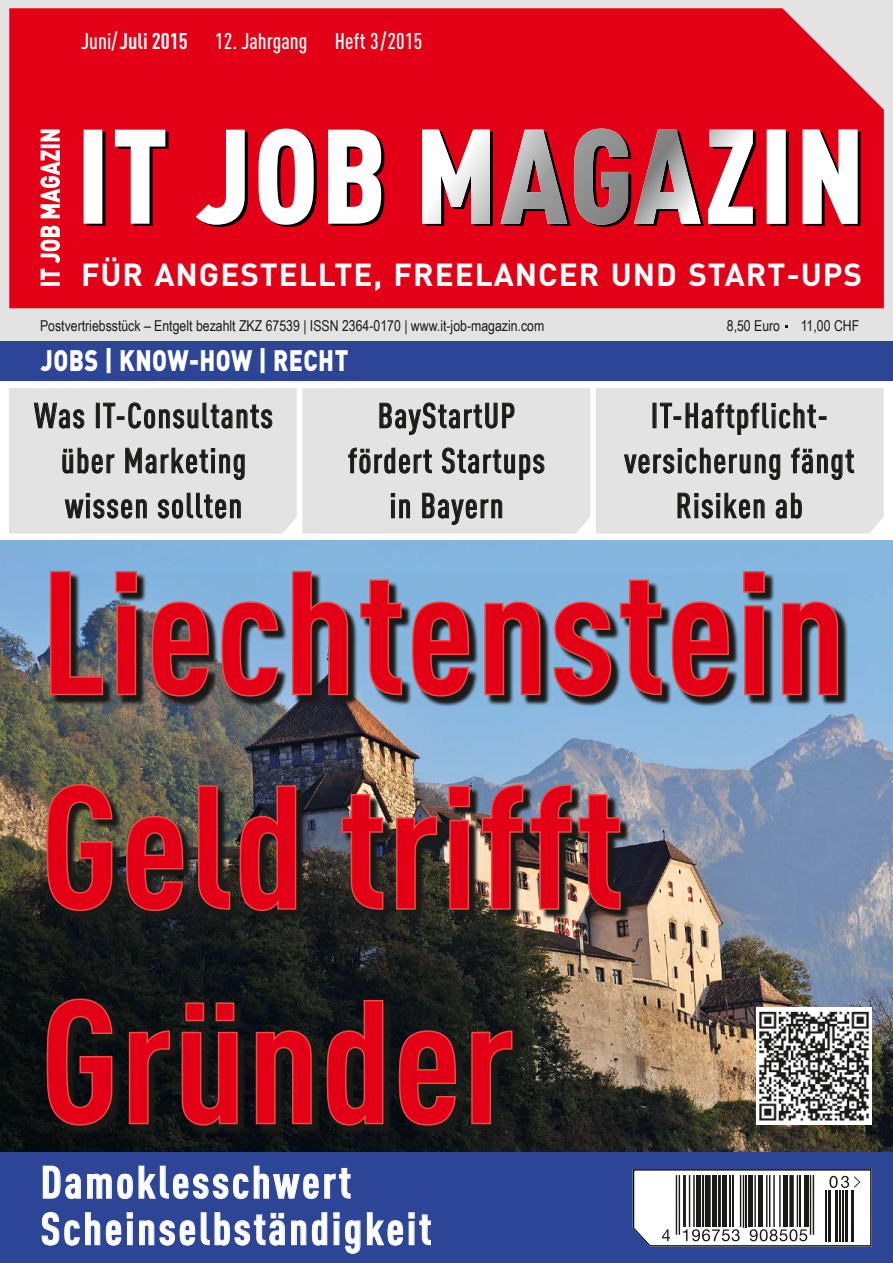
<style>
.page{position:relative;width:893px;height:1263px;background:#fff}
.page>*{position:absolute;margin:0;border:0;box-sizing:border-box;transform-origin:0 0}
.t1{font:700 45px/46.5px "DIN Cond";letter-spacing:.06em;color:#fff}
.t2{font:500 34.5px/45px "DIN Cond";letter-spacing:.04em;color:#1a1a18;text-align:center}
.t3{font:700 31.5px "DIN";letter-spacing:.03em;color:#fff}
.t4{font:900 29.25px "DIN";letter-spacing:.02em;color:#fff;scale:.8 1}
.t5{font:500 22.5px "DIN Cond";color:#fff}
.t6{font:15px "Arial Narrow";color:#1a1a18}
.s1{font-weight:700}
</style>
<div class="page">
<img style="left:0;top:540px;width:893px;height:612px">
<div style="left:0;top:1152px;width:893px;height:111px;background:#2d4597"></div>
<svg style="left:43px;top:1165px;width:38px;height:34px"></svg>
<svg style="left:87px;top:1165px;width:264px;height:34px"></svg>
<svg style="left:41px;top:1212px;width:92px;height:34px"></svg>
<svg style="left:139px;top:1212px;width:146px;height:34px"></svg>
<svg style="left:291px;top:1212px;width:70px;height:42px"></svg>
<svg style="left:367px;top:1212px;width:64px;height:34px"></svg>
<div style="left:0;top:0;width:893px;height:373px;background:#e3e3e3"></div>
<div style="left:0;top:341px;width:893px;height:39px;background:#2d4597"></div>
<div style="left:9px;top:8px;width:875px;height:300px;background:#e30017"></div>
<svg style="left:596px;top:388px;width:288px;height:146px;background:#d4d4d3"></svg>
<img style="left:756px;top:1008px;width:116px;height:116px">
<svg style="left:87px;top:131px;width:774px;height:96px;background:#9d0817"></svg>
<svg style="left:84px;top:129px;width:338px;height:96px;background:#e06d78"></svg>
<svg style="left:40px;top:129px;width:20px;height:157px;background:#f1838e"></svg>
<svg style="left:422px;top:129px;width:435px;height:96px;background:#c77880"></svg>
<svg style="left:9px;top:388px;width:581px;height:146px;background:#d4d4d4"></svg>
<svg style="left:49px;top:1001px;width:473px;height:135px;background:#121615"></svg>
<svg style="left:45px;top:998px;width:468px;height:128px;background:#6f1119"></svg>
<img style="left:49px;top:786px;width:582px;height:135px">
<img style="left:45px;top:783px;width:576px;height:129px">
<svg style="left:52px;top:573px;width:796px;height:133px;background:#596d7e"></svg>
<svg style="left:49px;top:570px;width:790px;height:127px;background:#9d546b"></svg>
<svg style="left:633px;top:1169px;width:239px;height:78px;background:#aaabab"></svg>
<p class="t5" style="left:81px;top:27px;width:343px">Juni/ <span class="s1">Juli 2015</span> 12. Jahrgang Heft 3/2015</p>
<p class="t3" style="left:81px;top:254px;width:783px">FÜR ANGESTELLTE, FREELANCER UND START-UPS</p>
<p class="t6" style="left:40px;top:317px;width:506px">Postvertriebsstück – Entgelt bezahlt ZKZ 67539 | ISSN 2364-0170 | www.it-job-magazin.com</p>
<p class="t6" style="left:727px;top:317px;width:55px">8,50 Euro</p>
<p class="t6" style="left:801px;top:317px;width:60px">11,00 CHF</p>
<p class="t4" style="left:41px;top:341px;width:386px">JOBS | KNOW-HOW | RECHT</p>
<p class="t2" style="left:34px;top:392px;width:240px">Was IT-Consultants über Marketing wissen sollten</p>
<p class="t2" style="left:348px;top:392px;width:198px">BayStartUP fördert Startups in Bayern</p>
<p class="t2" style="left:624px;top:392px;width:231px">IT-Haftpflicht&shy;versicherung fängt<br>Risiken ab</p>
<h1 class="t1" style="left:41px;top:1157px;width:392px">Damoklesschwert<br>Scheinselbständigkeit</h1>
</div>
